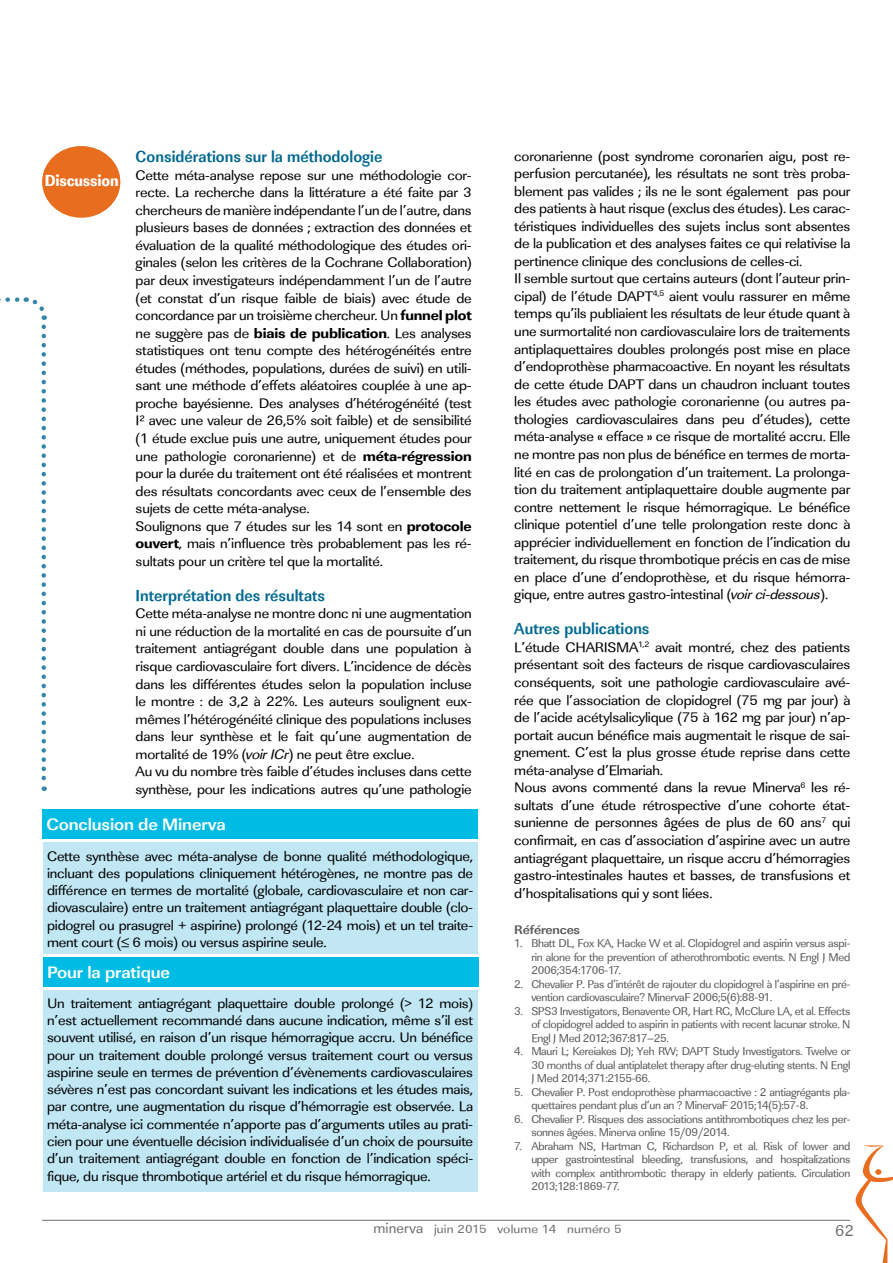
<style>
.page{position:relative;width:893px;height:1263px;background:#fff}
.page>*{position:absolute;margin:0;border:0;box-sizing:border-box;transform-origin:0 0}
.t1{font:700 17.1px "Linear Std";letter-spacing:-.01em;color:#fff;scale:1.05 1}
.t2{font:700 16.5px "Linear Std Cd";color:#006892}
.t3{font:16.5px "Linear Std Nr Xbold";letter-spacing:-.01em;color:#fff}
.t4{font:16.5px "Linear Std";color:#6d6e71}
.t5{font:14.25px/17.5px "Linear Std";letter-spacing:-.015em;color:#000;scale:1.05 1}
.t6{font:700 12.9px "Linear Std";letter-spacing:-.015em;color:#58595b;scale:1.05 1}
.t7{font:12.15px "Linear Std";letter-spacing:.01em;color:#6d6e71;scale:1.11 1}
.t8{font:11.7px/13.5px "Linear Std";letter-spacing:-.025em;color:#58595b;text-align:justify}
.s1{font-family:"Linear Std Xbold"}
.s2{font-style:italic}
.s3{font-size:15px}
</style>
<div class="page">
<hr style="left:42px;top:1220px;width:808px;height:1px;background:#6d6e71">
<svg style="left:855px;top:1145px;width:38px;height:118px"></svg>
<div style="left:42px;top:146px;width:78px;height:71px;background:#e86d1f;border-radius:50%"></div>
<svg style="left:0;top:297px;width:47px;height:23px"></svg>
<svg style="left:41px;top:327px;width:5px;height:464px"></svg>
<div style="left:42px;top:809px;width:435px;height:30px;background:#00bce4"></div>
<div style="left:43px;top:842px;width:434px;height:112px;background:#c1e7f5"></div>
<div style="left:43px;top:990px;width:434px;height:202px;background:#c1e7f5"></div>
<div style="left:43px;top:957px;width:435px;height:30px;background:#00bce4"></div>
<p class="t3" style="left:45px;top:170px;width:75px">Discussion</p>
<p class="t2" style="left:136px;top:147px;width:248px">Considérations sur la méthodologie</p>
<p class="t5" style="left:136px;top:166px;width:322px">Cette méta-analyse repose sur une méthodologie cor&shy;recte. La recherche dans la littérature a été faite par 3 chercheurs de manière indépendante l’un de l’autre, dans plusieurs bases de données ; extraction des données et évaluation de la qualité méthodologique des études ori&shy;ginales (selon les critères de la Cochrane Collaboration) par deux investigateurs indépendamment l’un de l’autre (et constat d’un risque faible de biais) avec étude de concordance par un troisième chercheur. Un <span class="s1">funnel plot </span>ne suggère pas de <span class="s1">biais de publication</span>. Les analyses statistiques ont tenu compte des hétérogénéités entre études (méthodes, populations, durées de suivi) en utili&shy;sant une méthode d’effets aléatoires couplée à une ap&shy;proche bayésienne. Des analyses d’hétérogénéité (test I² avec une valeur de 26,5% soit faible) et de sensibilité (1 étude exclue puis une autre, uniquement études pour une pathologie coronarienne) et de <span class="s1">méta-régression </span>pour la durée du traitement ont été réalisées et montrent des résultats concordants avec ceux de l’ensemble des sujets de cette méta-analyse.<br>Soulignons que 7 études sur les 14 sont en <span class="s1">protocole ouvert</span>, mais n’influence très probablement pas les ré&shy;sultats pour un critère tel que la mortalité.</p>
<p class="t2" style="left:136px;top:585px;width:191px">Interprétation des résultats</p>
<p class="t5" style="left:136px;top:605px;width:322px">Cette méta-analyse ne montre donc ni une augmentation ni une réduction de la mortalité en cas de poursuite d’un traitement antiagrégant double dans une population à risque cardiovasculaire fort divers. L’incidence de décès dans les différentes études selon la population incluse le montre : de 3,2 à 22%. Les auteurs soulignent eux&shy;mêmes l’hétérogénéité clinique des populations incluses dans leur synthèse et le fait qu’une augmentation de mortalité de 19% (<span class="s2">voir ICr</span>) ne peut être exclue.<br>Au vu du nombre très faible d’études incluses dans cette synthèse, pour les indications autres qu’une pathologie</p>
<p class="t1" style="left:46px;top:814px;width:172px">Conclusion de Minerva</p>
<p class="t5" style="left:47px;top:847px;width:407px;text-align:justify">Cette synthèse avec méta-analyse de bonne qualité méthodologique, incluant des populations cliniquement hétérogènes, ne montre pas de différence en termes de mortalité (globale, cardiovasculaire et non car&shy;diovasculaire) entre un traitement antiagrégant plaquettaire double (clo&shy;pidogrel ou prasugrel + aspirine) prolongé (12-24 mois) et un tel traite&shy;ment court (≤ 6 mois) ou versus aspirine seule.</p>
<p class="t1" style="left:47px;top:962px;width:119px">Pour la pratique</p>
<p class="t5" style="left:47px;top:995px;width:407px;text-align:justify">Un traitement antiagrégant plaquettaire double prolongé (&gt; 12 mois) n’est actuellement recommandé dans aucune indication, même s’il est souvent utilisé, en raison d’un risque hémorragique accru. Un bénéfice pour un traitement double prolongé versus traitement court ou versus aspirine seule en termes de prévention d’évènements cardiovasculaires sévères n’est pas concordant suivant les indications et les études mais, par contre, une augmentation du risque d’hémorragie est observée. La méta-analyse ici commentée n’apporte pas d’arguments utiles au prati&shy;cien pour une éventuelle décision individualisée d’un choix de poursuite d’un traitement antiagrégant double en fonction de l’indication spéci&shy;fique, du risque thrombotique artériel et du risque hémorragique.</p>
<p class="t5" style="left:514px;top:147px;width:322px">coronarienne (post syndrome coronarien aigu, post re&shy;perfusion percutanée), les résultats ne sont très proba&shy;blement pas valides ; ils ne le sont également pas pour des patients à haut risque (exclus des études). Les carac&shy;téristiques individuelles des sujets inclus sont absentes de la publication et des analyses faites ce qui relativise la pertinence clinique des conclusions de celles-ci.<br>Il semble surtout que certains auteurs (dont l’auteur prin&shy;cipal) de l’étude DAPT<sup>4,5</sup> aient voulu rassurer en même temps qu’ils publiaient les résultats de leur étude quant à une surmortalité non cardiovasculaire lors de traitements antiplaquettaires doubles prolongés post mise en place d’endoprothèse pharmacoactive. En noyant les résultats de cette étude DAPT dans un chaudron incluant toutes les études avec pathologie coronarienne (ou autres pa&shy;thologies cardiovasculaires dans peu d’études), cette méta-analyse « efface » ce risque de mortalité accru. Elle ne montre pas non plus de bénéfice en termes de morta&shy;lité en cas de prolongation d’un traitement. La prolonga&shy;tion du traitement antiplaquettaire double augmente par contre nettement le risque hémorragique. Le bénéfice clinique potentiel d’une telle prolongation reste donc à apprécier individuellement en fonction de l’indication du traitement, du risque thrombotique précis en cas de mise en place d’une d’endoprothèse, et du risque hémorra&shy;gique, entre autres gastro-intestinal (<span class="s2">voir ci-dessous</span>).</p>
<p class="t2" style="left:514px;top:619px;width:137px">Autres publications</p>
<p class="t5" style="left:514px;top:638px;width:322px">L’étude CHARISMA<sup>1,2</sup> avait montré, chez des patients présentant soit des facteurs de risque cardiovasculaires conséquents, soit une pathologie cardiovasculaire avé&shy;rée que l’association de clopidogrel (75 mg par jour) à de l’acide acétylsalicylique (75 à 162 mg par jour) n’ap&shy;portait aucun bénéfice mais augmentait le risque de sai&shy;gnement. C’est la plus grosse étude reprise dans cette méta-analyse d’Elmariah.<br>Nous avons commenté dans la revue Minerva<sup>6</sup> les ré&shy;sultats d’une étude rétrospective d’une cohorte état&shy;sunienne de personnes âgées de plus de 60 ans<sup>7</sup> qui confirmait, en cas d’association d’aspirine avec un autre antiagrégant plaquettaire, un risque accru d’hémorragies gastro-intestinales hautes et basses, de transfusions et d’hospitalisations qui y sont liées.</p>
<p class="t6" style="left:514px;top:921px;width:64px">Références</p>
<p class="t8" style="left:531px;top:936px;width:321px;text-indent:-17px">1. Bhatt DL, Fox KA, Hacke W et al. Clopidogrel and aspirin versus aspi&shy;rin alone for the prevention of atherothrombotic events. N Engl J Med 2006;354:1706-17.</p>
<p class="t8" style="left:531px;top:977px;width:321px;text-indent:-17px">2. Chevalier P. Pas d’intérêt de rajouter du clopidogrel à l’aspirine en pré&shy;vention cardiovasculaire? MinervaF 2006;5(6):88-91.</p>
<p class="t8" style="left:531px;top:1004px;width:321px;text-indent:-17px">3. SPS3 Investigators, Benavente OR, Hart RG, McClure LA, et al. Effects of clopidogrel added to aspirin in patients with recent lacunar stroke. N Engl J Med 2012;367:817–25.</p>
<p class="t8" style="left:531px;top:1044px;width:321px;text-indent:-17px">4. Mauri L; Kereiakes DJ; Yeh RW; DAPT Study Investigators. Twelve or 30 months of dual antiplatelet therapy after drug-eluting stents. N Engl J Med 2014;371:2155-66.</p>
<p class="t8" style="left:531px;top:1085px;width:321px;text-indent:-17px">5. Chevalier P. Post endoprothèse pharmacoactive : 2 antiagrégants pla&shy;quettaires pendant plus d’un an ? MinervaF 2015;14(5):57-8.</p>
<p class="t8" style="left:531px;top:1112px;width:321px;text-indent:-17px">6. Chevalier P. Risques des associations antithrombotiques chez les per&shy;sonnes âgées. Minerva online 15/09/2014.</p>
<p class="t8" style="left:531px;top:1139px;width:321px;text-indent:-17px">7. Abraham NS, Hartman C, Richardson P, et al. Risk of lower and upper gastrointestinal bleeding, transfusions, and hospitalizations with complex antithrombotic therapy in elderly patients. Circulation 2013;128:1869-77.</p>
<p class="t7" style="left:373px;top:1222px;width:225px"><span class="s3">minerva</span> juin 2015 volume 14 numéro 5</p>
<p class="t4" style="left:835px;top:1221px;width:20px">62</p>
</div>
